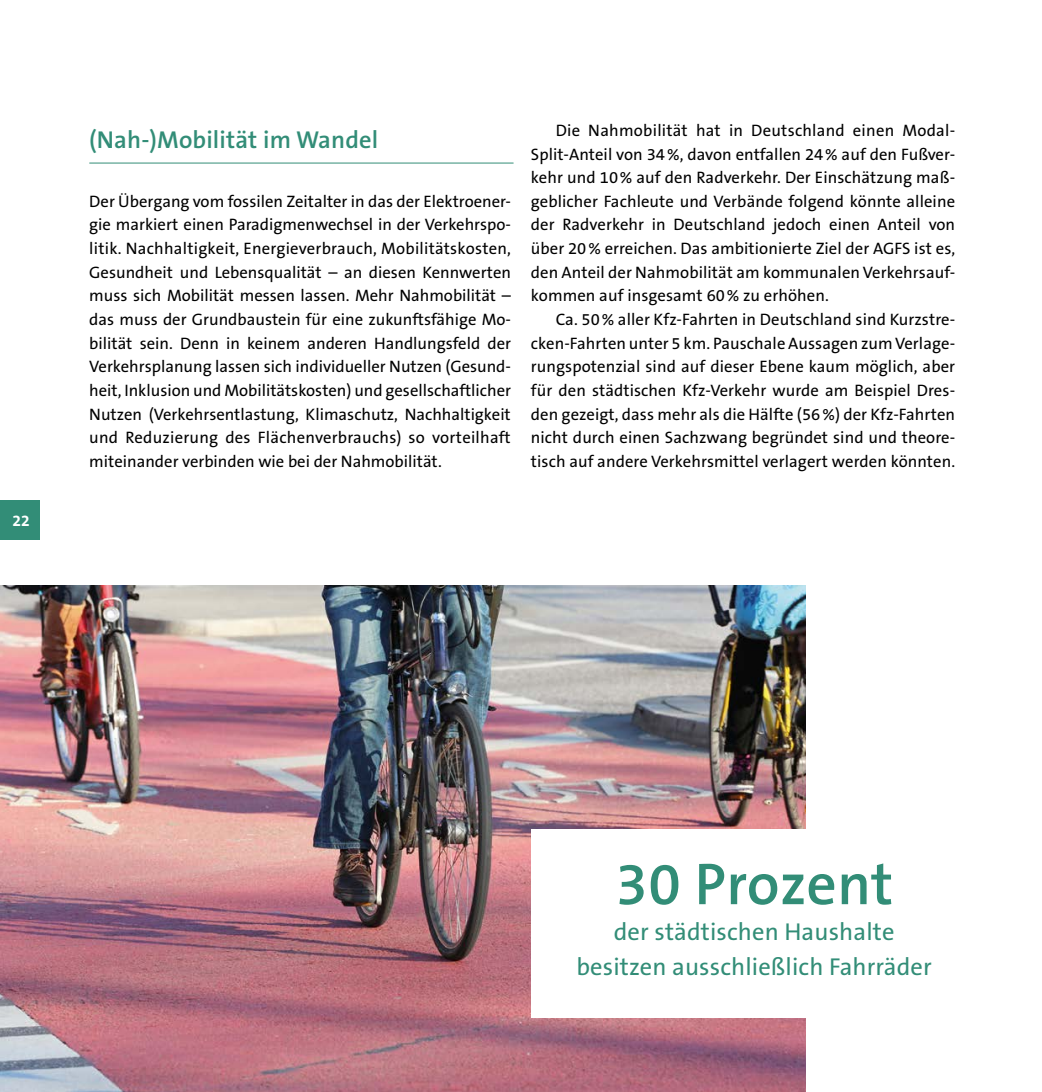
<style>
.page{position:relative;width:1042px;height:1092px;background:#fff}
.page>*{position:absolute;margin:0;border:0;box-sizing:border-box;transform-origin:0 0}
.t1{font:600 59.5px "The Sans B6";letter-spacing:.005em;color:#328d77}
.t2{font:24.5px/35.4px "The Sans B5 Plain";letter-spacing:.005em;color:#328d77;text-align:center}
.t3{font:600 24.5px "The Sans B6";letter-spacing:.005em;color:#328d77}
.t4{font:16.62px/23.6px "The Sans B5 Plain";letter-spacing:.005em;color:#000;text-align:justify}
.t5{font:700 15.75px "The Sans B7";color:#fff}
</style>
<div class="page">
<div style="left:0;top:500px;width:40px;height:40px;background:#328d77"></div>
<hr style="left:89px;top:163px;width:424px;height:1px;background:#328d77">
<img style="left:0;top:585px;width:805px;height:506px">
<div style="left:531px;top:828px;width:421px;height:189px;background:#fff"></div>
<p class="t5" style="left:13px;top:510px;width:19px">22</p>
<h2 class="t3" style="left:89px;top:124px;width:290px">(Nah-)Mobilität im Wandel</h2>
<p class="t4" style="left:531px;top:119px;width:426px;text-indent:25px">Die Nahmobilität hat in Deutschland einen Modal-Split-Anteil von 34 %, davon entfallen 24% auf den Fußver&shy;kehr und 10% auf den Radverkehr. Der Einschätzung maß&shy;geblicher Fachleute und Verbände folgend könnte alleine der Radverkehr in Deutschland jedoch einen Anteil von über 20 % erreichen. Das ambitionierte Ziel der AGFS ist es, den Anteil der Nahmobilität am kommunalen Verkehrsauf&shy;kommen auf insgesamt 60% zu erhöhen.</p>
<p class="t4" style="left:531px;top:308px;width:426px;text-indent:25px">Ca. 50% aller Kfz-Fahrten in Deutschland sind Kurzstre&shy;cken-Fahrten unter 5 km. Pauschale Aussagen zum Verlage&shy;rungspotenzial sind auf dieser Ebene kaum möglich, aber für den städtischen Kfz-Verkehr wurde am Beispiel Dres&shy;den gezeigt, dass mehr als die Hälfte (56 %) der Kfz-Fahrten nicht durch einen Sachzwang begründet sind und theore&shy;tisch auf andere Verkehrsmittel verlagert werden könnten.</p>
<p class="t4" style="left:89px;top:189px;width:423px">Der Übergang vom fossilen Zeitalter in das der Elektroener&shy;gie markiert einen Paradigmenwechsel in der Verkehrspo&shy;litik. Nachhaltigkeit, Energieverbrauch, Mobilitätskosten, Gesundheit und Lebensqualität – an diesen Kennwerten muss sich Mobilität messen lassen. Mehr Nahmobilität – das muss der Grundbaustein für eine zukunftsfähige Mo&shy;bilität sein. Denn in keinem anderen Handlungsfeld der Verkehrsplanung lassen sich individueller Nutzen (Gesund&shy;heit, Inklusion und Mobilitätskosten) und gesellschaftlicher Nutzen (Verkehrsentlastung, Klimaschutz, Nachhaltigkeit und Reduzierung des Flächenverbrauchs) so vorteilhaft miteinander verbinden wie bei der Nahmobilität.</p>
<h1 class="t1" style="left:615px;top:845px;width:279px">30 Prozent</h1>
<h2 class="t2" style="left:576px;top:913px;width:357px">der städtischen Haushalte besitzen ausschließlich Fahrräder</h2>
</div>
